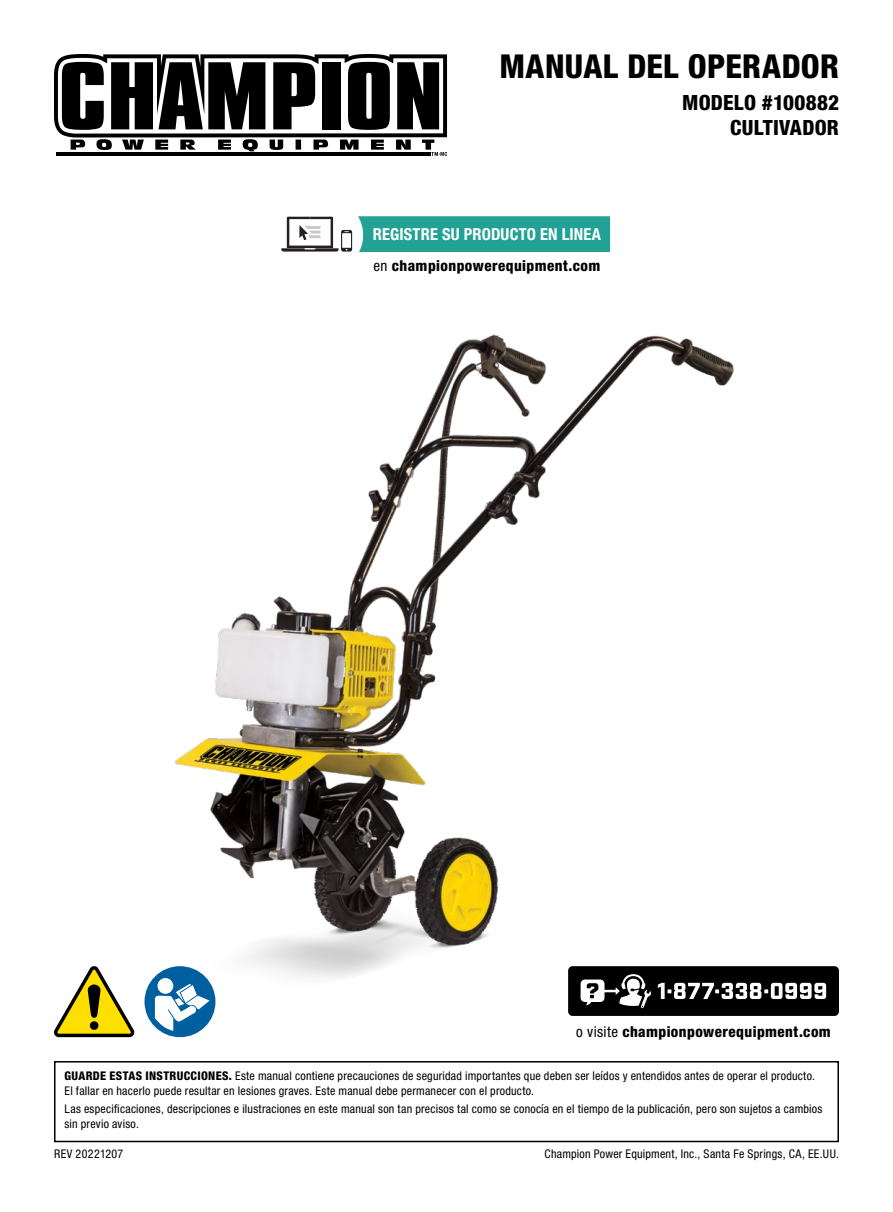
<style>
.page{position:relative;width:893px;height:1212px;background:#fff}
.page>*{position:absolute;margin:0;border:0;box-sizing:border-box;transform-origin:0 0}
.t1{font:800 condensed 33px "Helvetica Neue LT Std";letter-spacing:.01em;color:#000}
.t2{font:800 condensed 21px/25.2px "Helvetica Neue LT Std";letter-spacing:.015em;color:#000;text-align:center}
.t3{font:700 condensed 16.5px "Helvetica Neue LT Std";letter-spacing:.01em;color:#fff}
.t4{font:800 condensed 15px "Helvetica Neue LT Std";letter-spacing:.03em;color:#000}
.t5{font:condensed 12px/14.4px "Helvetica Neue LT Std";letter-spacing:.02em;color:#000}
.s1{font-weight:400}
.s2{font-weight:800}
</style>
<div class="page">
<div style="left:568px;top:966px;width:271px;height:50px;background:#000;border-radius:4px"></div>
<svg style="left:660px;top:983px;width:166px;height:16px"></svg>
<svg style="left:581px;top:994px;width:70px;height:14px"></svg>
<div style="left:54px;top:1061px;width:785px;height:81px;border:2px solid #000"></div>
<svg style="left:54px;top:966px;width:80px;height:71px"></svg>
<svg style="left:144px;top:994px;width:71px;height:43px"></svg>
<div style="left:358px;top:216px;width:252px;height:36px;background:#22a294"></div>
<svg style="left:281px;top:217px;width:71px;height:35px"></svg>
<svg style="left:54px;top:54px;width:393px;height:102px"></svg>
<img style="left:92px;top:334px;width:709px;height:660px">
<h1 class="t1" style="left:499px;top:45px;width:341px">MANUAL DEL OPERADOR</h1>
<h2 class="t2" style="left:682px;top:90px;width:158px">MODELO #100882<br>Cultivador</h2>
<h3 class="t3" style="left:373px;top:224px;width:230px">REGISTRE SU PRODUCTO EN LINEA</h3>
<p class="t4" style="left:374px;top:257px;width:228px"><span class="s1">en</span> championpowerequipment.com</p>
<p class="t4" style="left:576px;top:1022px;width:256px"><span class="s1">o visite</span> championpowerequipment.com</p>
<p class="t5" style="left:64px;top:1068px;width:752px"><span class="s2">GUARDE ESTAS INSTRUCCIONES.</span> Este manual contiene precauciones de seguridad importantes que deben ser leídos y entendidos antes de operar el producto.<br>El fallar en hacerlo puede resultar en lesiones graves. Este manual debe permanecer con el producto.</p>
<p class="t5" style="left:65px;top:1102px;width:759px">Las especificaciones, descripciones e ilustraciones en este manual son tan precisos tal como se conocía en el tiempo de la publicación, pero son sujetos a cambios sin previo aviso.</p>
<p class="t5" style="left:54px;top:1146px;width:71px">REV 20221207</p>
<p class="t5" style="left:545px;top:1146px;width:296px">Champion Power Equipment, Inc., Santa Fe Springs, CA, EE.UU.</p>
</div>
